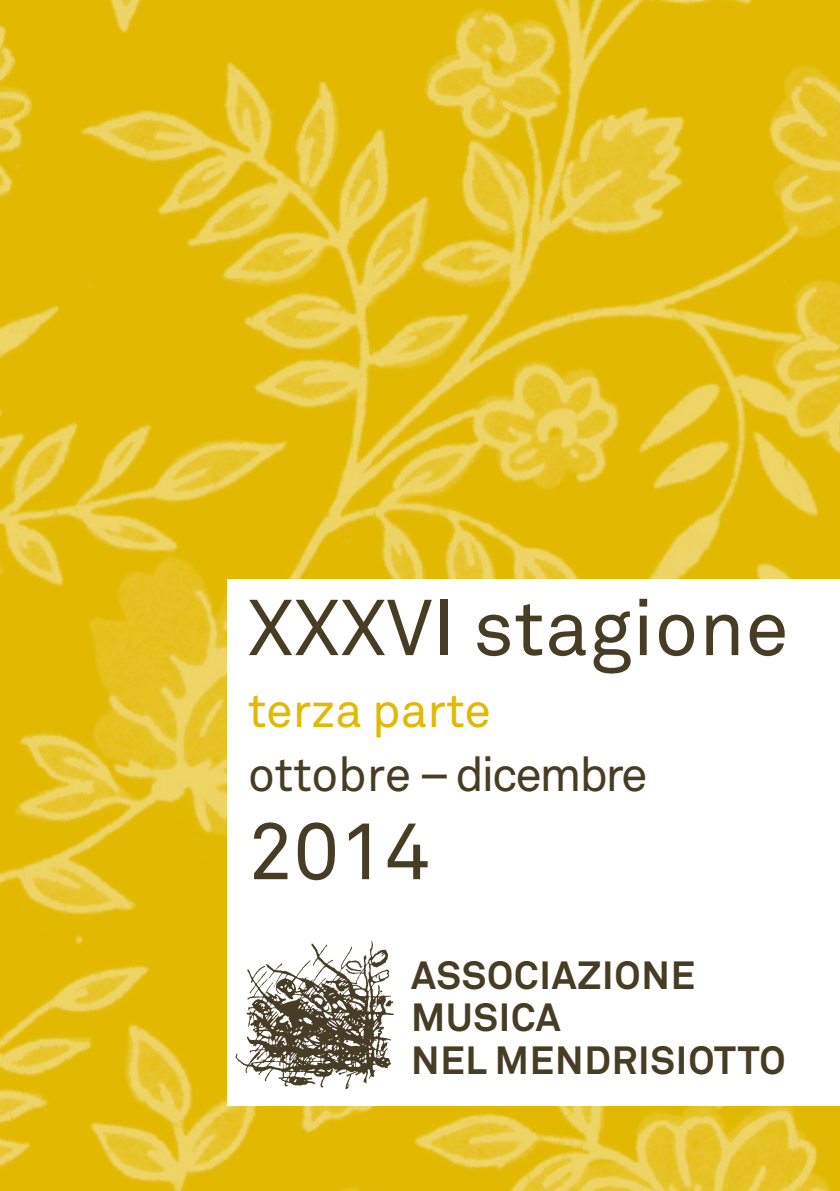
<style>
.page{position:relative;width:840px;height:1191px;background:#fff}
.page>*{position:absolute;margin:0;border:0;box-sizing:border-box;transform-origin:0 0}
.t1{font:80px "Akkurat";color:#473d25}
.t2{font:78px "Akkurat";letter-spacing:.01em;color:#473d25}
.t3{font:48px "Akkurat";letter-spacing:-.05em;color:#473d25}
.t4{font:48px "Akkurat";letter-spacing:-.005em;color:#e2b900}
.t5{font:700 38.8px/42.2px "Akkurat";letter-spacing:.02em;color:#473d25}
</style>
<div class="page">
<img style="left:0;top:0;width:839px;height:1191px">
<div style="left:227px;top:579px;width:612px;height:527px;background:#fff"></div>
<svg style="left:235px;top:941px;width:158px;height:148px"></svg>
<h2 class="t2" style="left:247px;top:579px;width:542px">XXXVI stagione</h2>
<p class="t4" style="left:248px;top:680px;width:244px">terza parte</p>
<p class="t3" style="left:248px;top:744px;width:400px">ottobre – dicembre</p>
<h1 class="t1" style="left:248px;top:801px;width:183px">2014</h1>
<p class="t5" style="left:411px;top:954px;width:376px">ASSOCIAZIONE<br>MUSICA<br>NEL MENDRISIOTTO</p>
</div>
